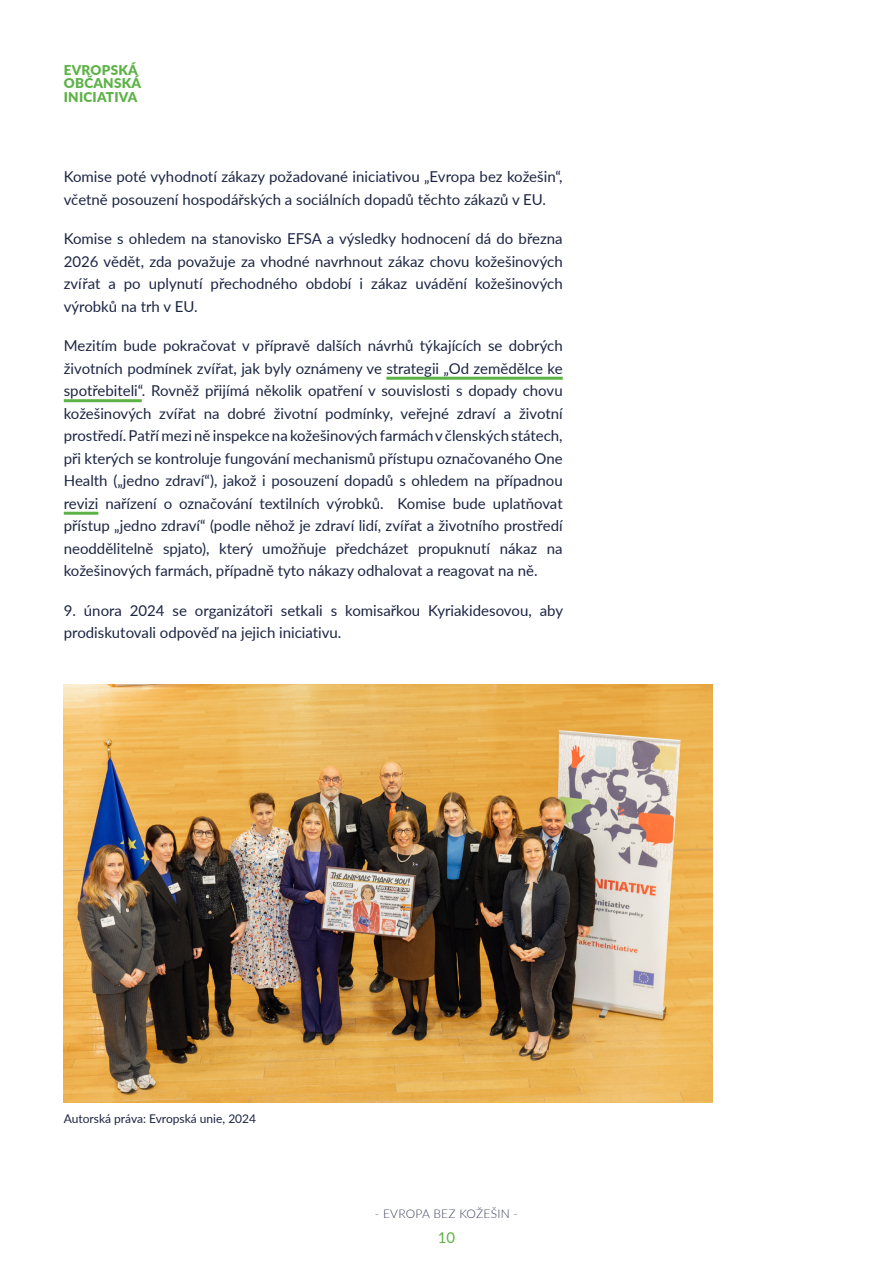
<style>
.page{position:relative;width:893px;height:1263px;background:#fff}
.page>*{position:absolute;margin:0;border:0;box-sizing:border-box;transform-origin:0 0}
.t1{font:15px/22.5px "Lato";color:#1c2543}
.t2{font:15px "Lato";color:#5cb246}
.t3{font:900 13.5px/13.5px "Lato";letter-spacing:.02em;color:#5cb246}
.Box_text_dark{font:12px "Lato";color:#1c2543}
.t4{font:300 12px "Lato";letter-spacing:.02em;color:#3c3e5c}
</style>
<div class="page">
<hr style="left:386px;top:377px;width:177px;height:3px;background:#5cb246">
<hr style="left:64px;top:399px;width:78px;height:3px;background:#5cb246">
<hr style="left:64px;top:512px;width:34px;height:3px;background:#5cb246">
<img style="left:64px;top:685px;width:649px;height:418px">
<p class="t3" style="left:64px;top:62px;width:79px">EVROPSKÁ<br>OBČANSKÁ<br>INICIATIVA</p>
<p class="t1" style="left:64px;top:165px;width:500px">Komise poté vyhodnotí zákazy požadované iniciativou „Evropa bez kožešin“, včetně posouzení hospodářských a sociálních dopadů těchto zákazů v EU.</p>
<p class="t1" style="left:64px;top:227px;width:500px;text-align:justify">Komise s ohledem na stanovisko EFSA a výsledky hodnocení dá do března 2026 vědět, zda považuje za vhodné navrhnout zákaz chovu kožešinových zvířat a po uplynutí přechodného období i zákaz uvádění kožešinových výrobků na trh v EU.</p>
<p class="t1" style="left:64px;top:334px;width:500px;text-align:justify">Mezitím bude pokračovat v přípravě dalších návrhů týkajících se dobrých životních podmínek zvířat, jak byly oznámeny ve strategii „Od zemědělce ke spotřebiteli“. Rovněž přijímá několik opatření v souvislosti s dopady chovu kožešinových zvířat na dobré životní podmínky, veřejné zdraví a životní prostředí. Patří mezi ně inspekce na kožešinových farmách v členských státech, při kterých se kontroluje fungování mechanismů přístupu označovaného One Health („jedno zdraví“), jakož i posouzení dopadů s ohledem na případnou revizi nařízení o označování textilních výrobků. Komise bude uplatňovat přístup „jedno zdraví“ (podle něhož je zdraví lidí, zvířat a životního prostředí neoddělitelně spjato), který umožňuje předcházet propuknutí nákaz na kožešinových farmách, případně tyto nákazy odhalovat a reagovat na ně.</p>
<p class="t1" style="left:64px;top:598px;width:501px">9. února 2024 se organizátoři setkali s komisařkou Kyriakidesovou, aby prodiskutovali odpověď na jejich iniciativu.</p>
<p class="Box_text_dark" style="left:64px;top:1110px;width:194px">Autorská práva: Evropská unie, 2024</p>
<p class="t4" style="left:375px;top:1206px;width:145px">- EVROPA BEZ KOŽEŠIN -</p>
<p class="t2" style="left:438px;top:1227px;width:19px">10</p>
</div>
